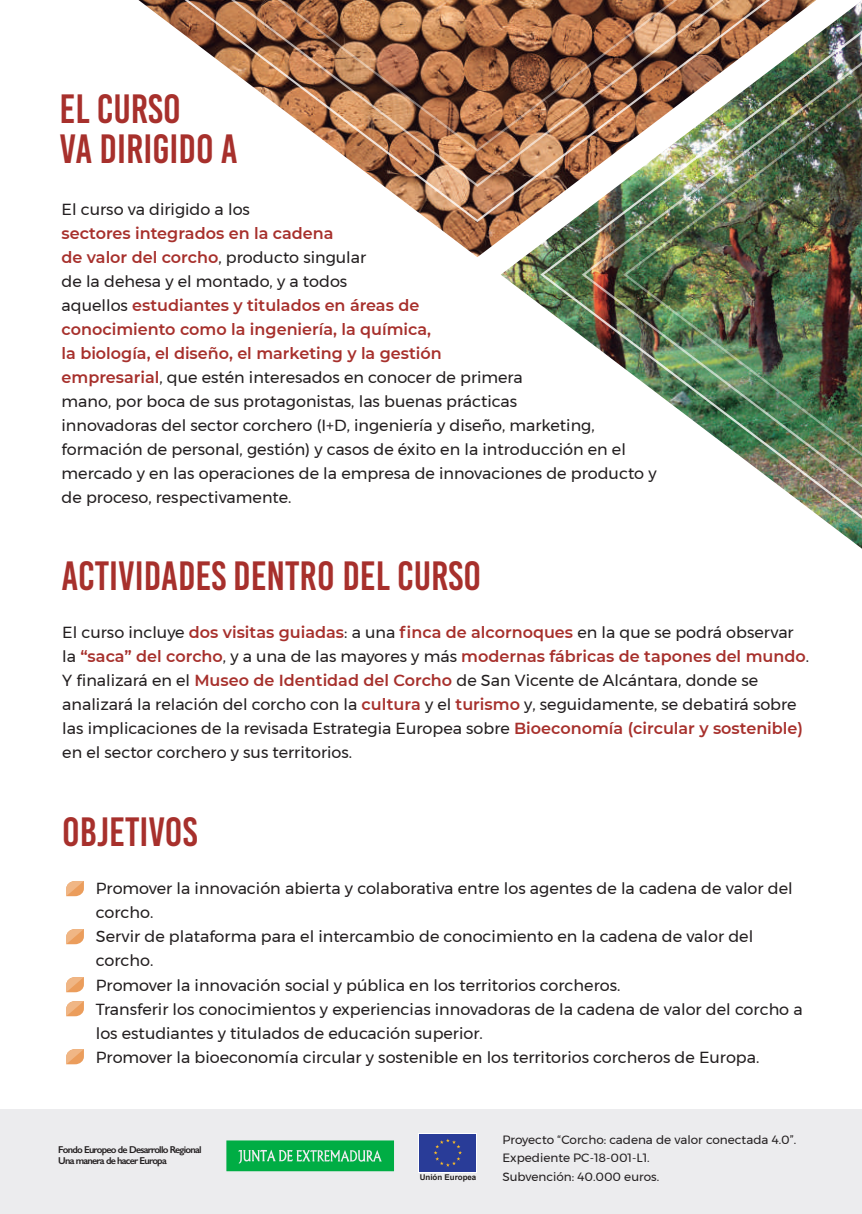
<style>
.page{position:relative;width:862px;height:1214px;background:#fff}
.page>*{position:absolute;margin:0;border:0;box-sizing:border-box;transform-origin:0 0}
.t1{font:40.6px/40.6px "Bebas Kai";color:#a7302c}
.t2{font:16px/24px "Montserrat";color:#231f20}
.t3{font:12px/18px "Montserrat";color:#231f20}
.t4{font:600 10px/11px "Gill Sans";letter-spacing:-.075em;color:#231f20}
.t5{font:700 8px "Arial";color:#231f20}
.s1{font-weight:600;color:#a7302c}
</style>
<div class="page">
<svg style="left:66px;top:881px;width:18px;height:15px"></svg>
<svg style="left:66px;top:977px;width:18px;height:15px"></svg>
<svg style="left:66px;top:1001px;width:18px;height:15px"></svg>
<svg style="left:66px;top:929px;width:18px;height:15px"></svg>
<svg style="left:66px;top:1049px;width:18px;height:15px"></svg>
<div style="left:0;top:1109px;width:862px;height:104px;background:#ececee"></div>
<img style="left:501px;top:1px;width:361px;height:547px">
<img style="left:138px;top:0;width:678px;height:257px">
<img style="left:540px;top:29px;width:322px;height:491px">
<img style="left:582px;top:60px;width:280px;height:429px">
<img style="left:623px;top:92px;width:239px;height:365px">
<img style="left:184px;top:0;width:587px;height:222px">
<svg style="left:419px;top:1133px;width:58px;height:39px"></svg>
<div style="left:420px;top:1133px;width:56px;height:38px;background:#293c98"></div>
<svg style="left:434px;top:1138px;width:28px;height:28px"></svg>
<svg style="left:226px;top:1140px;width:168px;height:31px;background:#20b55b"></svg>
<h1 class="t1" style="left:60px;top:89px;width:180px">EL CURSO<br>VA DIRIGIDO A</h1>
<p class="t2" style="left:62px;top:197px;width:190px">El curso va dirigido a los</p>
<p class="t2" style="left:62px;top:221px;width:596px"><span class="s1">sectores integrados en la cadena<br>de valor del corcho</span>, producto singular<br>de la dehesa y el montado, y a todos<br>aquellos <span class="s1">estudiantes y titulados en áreas de<br>conocimiento como la ingeniería, la química,<br>la biología, el diseño, el marketing y la gestión<br>empresarial</span>, que estén interesados en conocer de primera<br>mano, por boca de sus protagonistas, las buenas prácticas<br>innovadoras del sector corchero (I+D, ingeniería y diseño, marketing, formación de personal, gestión) y casos de éxito en la introducción en el mercado y en las operaciones de la empresa de innovaciones de producto y de proceso, respectivamente.</p>
<h1 class="t1" style="left:62px;top:556px;width:421px">ACTIVIDADES DENTRO DEL CURSO</h1>
<p class="t2" style="left:62px;top:619px;width:748px">El curso incluye <span class="s1">dos visitas guiadas</span>: a una <span class="s1">finca de alcornoques</span> en la que se podrá observar la <span class="s1">“saca” del corcho</span>, y a una de las mayores y más <span class="s1">modernas fábricas de tapones del mundo</span>.<br>Y finalizará en el <span class="s1">Museo de Identidad del Corcho</span> de San Vicente de Alcántara, donde se analizará la relación del corcho con la <span class="s1">cultura</span> y el <span class="s1">turismo</span> y, seguidamente, se debatirá sobre las implicaciones de la revisada Estrategia Europea sobre <span class="s1">Bioeconomía (circular y sostenible) </span>en el sector corchero y sus territorios.</p>
<h1 class="t1" style="left:62px;top:812px;width:136px">OBJETIVOS</h1>
<p class="t2" style="left:96px;top:876px;width:708px">Promover la innovación abierta y colaborativa entre los agentes de la cadena de valor del corcho.<br>Servir de plataforma para el intercambio de conocimiento en la cadena de valor del corcho.<br>Promover la innovación social y pública en los territorios corcheros.<br>Transferir los conocimientos y experiencias innovadoras de la cadena de valor del corcho a los estudiantes y titulados de educación superior.<br>Promover la bioeconomía circular y sostenible en los territorios corcheros de Europa.</p>
<p class="t4" style="left:58px;top:1143px;width:145px">Fondo Europeo de Desarrollo Regional<br>Una manera de hacer Europa</p>
<p class="t5" style="left:420px;top:1171px;width:58px">Unión Europea</p>
<p class="t3" style="left:502px;top:1130px;width:295px">Proyecto “Corcho: cadena de valor conectada 4.0”.<br>Expediente PC-18-001-L1.<br>Subvención: 40.000 euros.</p>
</div>
